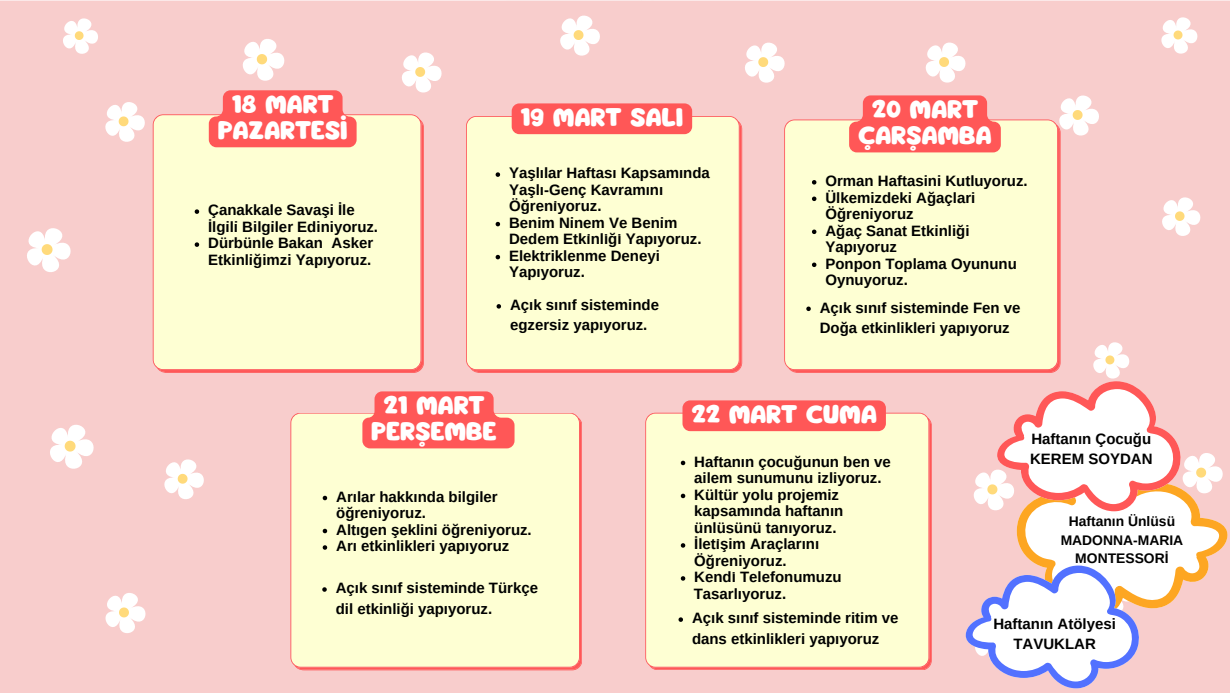
<style>
.page{position:relative;width:1230px;height:693px;background:#fff}
.page>*{position:absolute;margin:0;border:0;box-sizing:border-box;transform-origin:0 0}
.t1{font:22.5px/26.2px "Mango";letter-spacing:-.01em;color:#fff;text-align:center}
.t2{font:17.9px "Brought";color:#000}
.t3{font:700 15px/16.5px "Arimo";color:#000}
.t4{font:700 13.9px/18.8px "Arimo";color:#000;text-align:center}
.t5{font:12.7px "Brought";color:#000}
</style>
<div class="page">
<div style="left:0;top:1px;width:1230px;height:692px;background:#f8cdcc"></div>
<svg style="left:1048px;top:85px;width:58px;height:59px"></svg>
<div style="left:153px;top:114px;width:271px;height:259px;background:#feffd3"></div>
<svg style="left:1100px;top:186px;width:110px;height:103px;background:#f8d1cf"></svg>
<svg style="left:53px;top:9px;width:51px;height:52px"></svg>
<svg style="left:37px;top:388px;width:70px;height:90px"></svg>
<svg style="left:94px;top:582px;width:59px;height:60px"></svg>
<svg style="left:14px;top:216px;width:110px;height:104px;background:#f8d2d0"></svg>
<div style="left:466px;top:116px;width:276px;height:257px;background:#feffd3"></div>
<div style="left:784px;top:119px;width:277px;height:254px;background:#feffd3"></div>
<div style="left:290px;top:413px;width:292px;height:257px;background:#feffd3"></div>
<div style="left:645px;top:413px;width:264px;height:257px;background:#feffd3"></div>
<svg style="left:153px;top:441px;width:83px;height:67px"></svg>
<svg style="left:94px;top:91px;width:58px;height:100px"></svg>
<svg style="left:390px;top:42px;width:59px;height:59px"></svg>
<svg style="left:189px;top:27px;width:168px;height:120px;background:#fba4a2"></svg>
<div style="left:512px;top:103px;width:180px;height:31px;background:#ff5757;border-radius:8px"></div>
<svg style="left:348px;top:349px;width:167px;height:120px;background:#fcac9d"></svg>
<svg style="left:849px;top:32px;width:152px;height:120px;background:#fb9d9c"></svg>
<svg style="left:1151px;top:7px;width:53px;height:54px"></svg>
<svg style="left:733px;top:32px;width:59px;height:59px"></svg>
<svg style="left:548px;top:5px;width:59px;height:59px"></svg>
<svg style="left:909px;top:332px;width:321px;height:356px"></svg>
<svg style="left:497px;top:304px;width:4px;height:5px"></svg>
<svg style="left:766px;top:307px;width:48px;height:48px;background:#fae7cc"></svg>
<svg style="left:322px;top:587px;width:5px;height:5px"></svg>
<svg style="left:679px;top:617px;width:4px;height:5px"></svg>
<div style="left:787px;top:177px;width:47px;height:47px;background:#feffd3"></div>
<svg style="left:812px;top:230px;width:4px;height:4px"></svg>
<svg style="left:812px;top:263px;width:4px;height:4px"></svg>
<svg style="left:195px;top:209px;width:4px;height:5px"></svg>
<svg style="left:195px;top:242px;width:4px;height:5px"></svg>
<svg style="left:496px;top:172px;width:4px;height:5px"></svg>
<svg style="left:496px;top:222px;width:4px;height:4px"></svg>
<svg style="left:496px;top:255px;width:4px;height:4px"></svg>
<svg style="left:323px;top:496px;width:4px;height:4px"></svg>
<svg style="left:323px;top:529px;width:4px;height:4px"></svg>
<svg style="left:323px;top:545px;width:4px;height:5px"></svg>
<svg style="left:662px;top:400px;width:224px;height:65px;background:#fdb59d"></svg>
<svg style="left:681px;top:494px;width:4px;height:4px"></svg>
<svg style="left:681px;top:543px;width:4px;height:5px"></svg>
<svg style="left:681px;top:576px;width:4px;height:5px"></svg>
<p class="t1" style="left:218px;top:92px;width:132px">18 MART<br>PAZARTESİ</p>
<p class="t3" style="left:208px;top:202px;width:171px">Çanakkale Savaşi İle<br>İlgi̇li̇ Bi̇lgi̇ler Edi̇ni̇yoruz.</p>
<p class="t3" style="left:208px;top:235px;width:167px">Dürbünle Bakan Asker<br>Etki̇ nli̇ği̇ mzi̇ Yapıyoruz.</p>
<p class="t5" style="left:271px;top:195px;width:3px">.</p>
<p class="t1" style="left:521px;top:105px;width:164px">19 MART SALI</p>
<p class="t3" style="left:509px;top:165px;width:202px">Yaşlılar Haftası Kapsamında<br>Yaşlı-Genç Kavramını<br>Öğreni̇yoruz.</p>
<p class="t3" style="left:509px;top:214px;width:194px">Beni̇ m Ni̇ nem Ve Beni̇ m<br>Dedem Etki̇ nli̇ği̇ Yapıyoruz.</p>
<p class="t3" style="left:509px;top:247px;width:149px">Elektri̇ klenme Deneyi̇<br>Yapıyoruz.</p>
<p class="t1" style="left:858px;top:97px;width:135px">20 MART<br>ÇARŞAMBA</p>
<p class="t3" style="left:825px;top:173px;width:204px">Orman Haftasini Kutluyoruz.</p>
<p class="t3" style="left:825px;top:189px;width:152px">Ülkemi̇zdeki̇ Ağaçlari<br>Öğreni̇yoruz</p>
<p class="t3" style="left:825px;top:222px;width:143px">Ağaç Sanat Etki̇ nli̇ ği̇<br>Yapıyoruz</p>
<p class="t3" style="left:825px;top:255px;width:193px">Ponpon Toplama Oyununu<br>Oynuyoruz.</p>
<h1 class="t3" style="left:510px;top:295px;width:151px;line-height:20.2px">Açık sınıf sisteminde egzersiz yapıyoruz.</h1>
<p class="t3" style="left:820px;top:297px;width:202px;line-height:20.2px">Açık sınıf sisteminde Fen ve<br>Doğa etkinlikleri yapıyoruz</p>
<p class="t1" style="left:371px;top:393px;width:127px">21 MART<br>PERŞEMBE</p>
<p class="t3" style="left:336px;top:488px;width:163px">Arılar hakkında bilgiler öğreniyoruz.</p>
<p class="t3" style="left:336px;top:521px;width:197px">Altıgen şeklini öğreniyoruz.</p>
<p class="t3" style="left:336px;top:538px;width:175px">Arı etkinlikleri yapıyoruz</p>
<h1 class="t3" style="left:336px;top:578px;width:204px;line-height:20.2px">Açık sınıf sisteminde Türkçe dil etkinliği yapıyoruz.</h1>
<p class="t1" style="left:691px;top:402px;width:187px">22 MART CUMA</p>
<p class="t3" style="left:694px;top:453px;width:198px">Haftanın çocuğunun ben ve ailem sunumunu izliyoruz.</p>
<p class="t3" style="left:694px;top:486px;width:151px">Kültür yolu projemiz kapsamında haftanın ünlüsünü tanıyoruz.</p>
<p class="t3" style="left:694px;top:536px;width:126px">İleti̇şim Araçlarını<br>Öğreni̇yoruz.</p>
<p class="t3" style="left:694px;top:569px;width:149px">Kendi̇ Telefonumuzu</p>
<p class="t3" style="left:694px;top:585px;width:94px">Tasarlıyoruz.</p>
<p class="t5" style="left:779px;top:485px;width:3px">.</p>
<p class="t3" style="left:692px;top:608px;width:208px;line-height:20.2px">Açık sınıf sisteminde ritim ve dans etkinlikleri yapıyoruz</p>
<p class="t3" style="left:1031px;top:431px;width:121px">Haftanın Çocuğu</p>
<p class="t3" style="left:1030px;top:451px;width:124px">KEREM SOYDAN</p>
<p class="t2" style="left:1123px;top:444px;width:43px">ÇAKIR</p>
<p class="t4" style="left:1061px;top:512px;width:124px">Haftanın Ünlüsü<br>MADONNA-MARIA<br>MONTESSORİ</p>
<h1 class="t5" style="left:1041px;top:536px;width:41px">CEZERİ</h1>
<p class="t3" style="left:993px;top:613px;width:121px;line-height:20.2px;text-align:center">Haftanın Atölyesi̇<br>TAVUKLAR</p>
</div>
